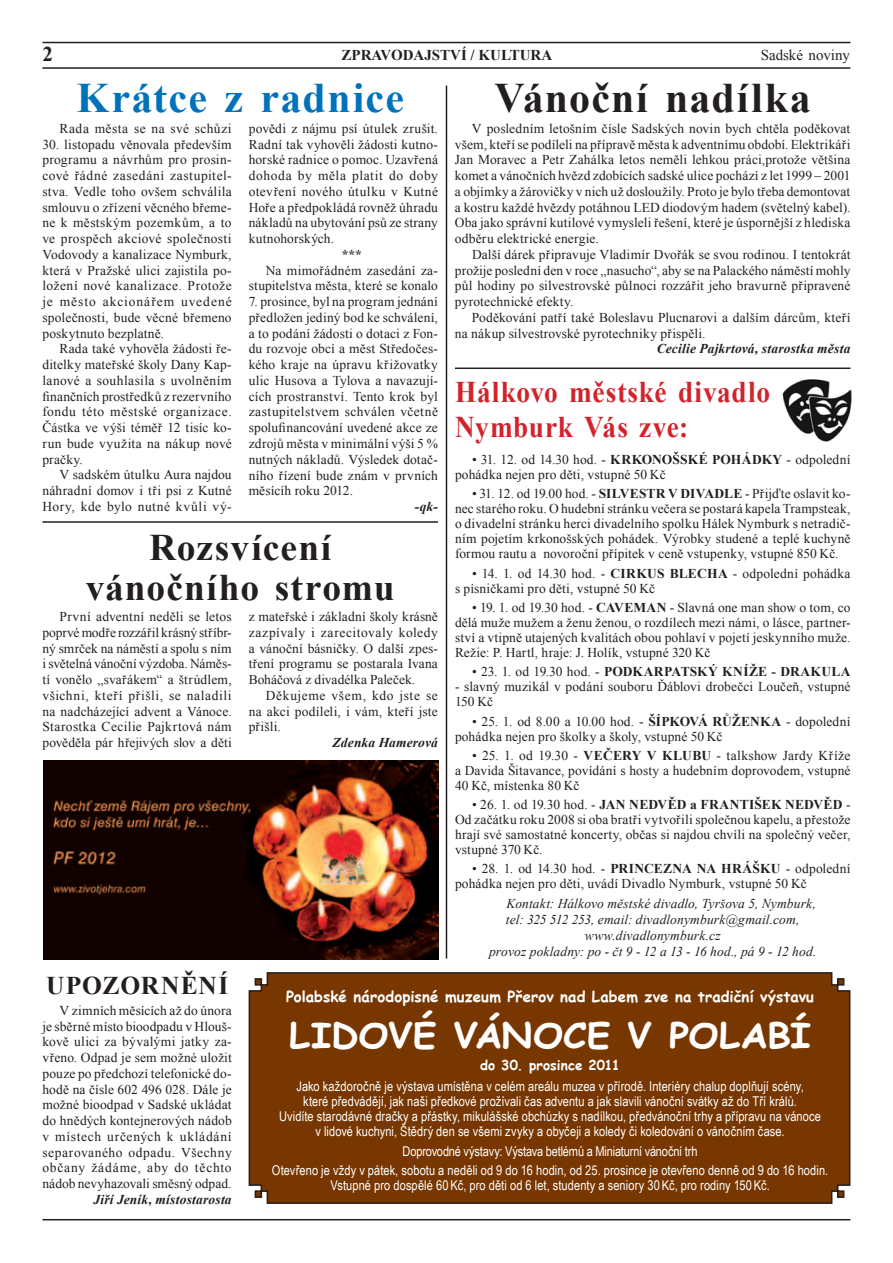
<style>
.page{position:relative;width:893px;height:1263px;background:#fff}
.page>*{position:absolute;margin:0;border:0;box-sizing:border-box;transform-origin:0 0}
.t1{font:700 42px "Times New Roman";letter-spacing:.03em;color:#0072bc}
.t2{font:700 42px "Times New Roman";letter-spacing:.03em;color:#231f20}
.t3{font:700 37.5px/40.5px "Times New Roman";letter-spacing:.03em;color:#231f20;text-align:center}
.t4{font:700 34.5px "Comic Sans MS";letter-spacing:-.005em;color:#fff;scale:1.1 1}
.t5{font:700 30px/34.5px "Times New Roman";letter-spacing:.03em;color:#d1232a;scale:.91 1}
.t6{font:700 25.5px "Times New Roman";letter-spacing:.04em;color:#231f20}
.t7{font:700 21px "Times New Roman";color:#231f20}
.t8{font:700 15px "Comic Sans MS";letter-spacing:.005em;color:#fff}
.t9{font:700 15px "Times New Roman";color:#231f20}
.t10{font:15px "Times New Roman";letter-spacing:-.005em;color:#231f20}
.t11{font:13.5px/15.8px "Times New Roman";letter-spacing:.01em;color:#231f20;text-align:justify}
.t12{font:13.5px/15px "Arial Narrow";letter-spacing:.005em;color:#fff;text-align:center}
.t13{font:italic 13.5px "Times New Roman";letter-spacing:.01em;color:#231f20}
.t14{font:italic 700 13.5px "Times New Roman";letter-spacing:.015em;color:#231f20}
.t15{font:700 13.5px "Times New Roman";letter-spacing:.025em;color:#231f20}
.t16{font:13.5px "Times New Roman";letter-spacing:.035em;color:#231f20}
.t17{font:700 13.5px "Comic Sans MS";letter-spacing:.01em;color:#fff}
.s1{font-weight:700}
.s2{font-weight:400}
</style>
<div class="page">
<hr style="left:42px;top:42px;width:808px;height:1px;background:#231f20">
<hr style="left:42px;top:67px;width:808px;height:2px;background:#231f20">
<hr style="left:43px;top:1219px;width:807px;height:1px;background:#231f20">
<div style="left:248px;top:972px;width:603px;height:232px;background:#783700"></div>
<img style="left:43px;top:761px;width:396px;height:198px">
<hr style="left:43px;top:521px;width:395px;height:2px;background:#231f20">
<img style="left:782px;top:379px;width:70px;height:63px">
<hr style="left:455px;top:367px;width:395px;height:2px;background:#231f20">
<hr style="left:446px;top:86px;width:1px;height:873px;background:#231f20">
<p class="t9" style="left:342px;top:45px;width:212px">ZPRAVODAJSTVÍ / KULTURA</p>
<h3 class="t7" style="left:42px;top:40px;width:12px">2</h3>
<p class="t10" style="left:761px;top:45px;width:91px">Sadské noviny</p>
<h1 class="t1" style="left:76px;top:69px;width:329px">Krátce z radnice</h1>
<p class="t16" style="left:59px;top:119px;width:174px">Rada města se na své schůzi</p>
<p class="t11" style="left:42px;top:136px;width:191px">30. listopadu věnovala především programu a návrhům pro prosin&shy;cové řádné zasedání zastupitel&shy;stva. Vedle toho ovšem schválila smlouvu o zřízení věcného břeme&shy;ne k městským pozemkům, a to ve prospěch akciové společnosti Vodovody a kanalizace Nymburk, která v Pražské ulici zajistila po&shy;ložení nové kanalizace. Protože je město akcionářem uvedené společnosti, bude věcné břemeno poskytnuto bezplatně.</p>
<p class="t11" style="left:42px;top:341px;width:191px;text-indent:17px">Rada také vyhověla žádosti ře&shy;ditelky mateřské školy Dany Kap&shy;lanové a souhlasila s uvolněním finančních prostředků z rezervního fondu této městské organizace.<br>Částka ve výši téměř 12 tisíc ko&shy;run bude využita na nákup nové pračky.</p>
<p class="t11" style="left:42px;top:467px;width:191px;text-indent:17px">V sadském útulku Aura najdou náhradní domov i tři psi z Kutné Hory, kde bylo nutné kvůli vý-</p>
<p class="t11" style="left:249px;top:120px;width:191px">povědi z nájmu psí útulek zrušit.<br>Radní tak vyhověli žádosti kutno&shy;horské radnice o pomoc. Uzavřená dohoda by měla platit do doby otevření nového útulku v Kutné Hoře a předpokládá rovněž úhradu nákladů na ubytování psů ze strany kutnohorských.</p>
<p class="t15" style="left:342px;top:245px;width:22px">***</p>
<p class="t11" style="left:249px;top:262px;width:191px;text-align:right">Na mimořádném zasedání za&shy;stupitelstva města, které se konalo</p>
<p class="t11" style="left:249px;top:294px;width:191px">7. prosince, byl na program jednání předložen jediný bod ke schválení, a to podání žádosti o dotaci z Fon&shy;du rozvoje obcí a měst Středočes&shy;kého kraje na úpravu křižovatky ulic Husova a Tylova a navazují&shy;cích prostranství. Tento krok byl zastupitelstvem schválen včetně spolufinancování uvedené akce ze zdrojů města v minimální výši 5 % nutných nákladů. Výsledek dotač&shy;ního řízení bude znám v prvních měsícíh roku 2012.</p>
<p class="t14" style="left:415px;top:497px;width:25px">-qk-</p>
<h2 class="t3" style="left:86px;top:526px;width:310px">Rozsvícení vánočního stromu</h2>
<p class="t11" style="left:43px;top:608px;width:191px;text-indent:17px">První adventní neděli se letos poprvé modře rozzářil krásný stříbr&shy;ný smrček na náměstí a spolu s ním i světelná vánoční výzdoba. Náměs&shy;tí vonělo „svařákem“ a štrúdlem, všichni, kteří přišli, se naladili na nadcházející advent a Vánoce.<br>Starostka Cecilie Pajkrtová nám pověděla pár hřejivých slov a děti</p>
<p class="t11" style="left:249px;top:608px;width:191px">z mateřské i základní školy krásně zazpívaly i zarecitovaly koledy a vánoční básničky. O další zpes&shy;tření programu se postarala Ivana Boháčová z divadélka Paleček.</p>
<p class="t11" style="left:249px;top:687px;width:191px;text-indent:17px">Děkujeme všem, kdo jste se na akci podíleli, i vám, kteří jste přišli.</p>
<p class="t14" style="left:333px;top:733px;width:107px">Zdenka Hamerová</p>
<h1 class="t2" style="left:495px;top:69px;width:318px">Vánoční nadílka</h1>
<p class="t11" style="left:455px;top:120px;width:397px;text-indent:17px">V posledním letošním čísle Sadských novin bych chtěla poděkovat všem, kteří se podíleli na přípravě města k adventnímu období. Elektrikáři Jan Moravec a Petr Zahálka letos neměli lehkou práci,protože většina komet a vánočních hvězd zdobících sadské ulice pochází z let 1999 – 2001 a objímky a žárovičky v nich už dosloužily. Proto je bylo třeba demontovat a kostru každé hvězdy potáhnou LED diodovým hadem (světelný kabel).<br>Oba jako správní kutilové vymysleli řešení, které je úspornější z hlediska odběru elektrické energie.</p>
<p class="t11" style="left:455px;top:246px;width:397px;text-indent:17px">Další dárek připravuje Vladimír Dvořák se svou rodinou. I tentokrát prožije poslední den v roce „nasucho“, aby se na Palackého náměstí mohly půl hodiny po silvestrovské půlnoci rozzářit jeho bravurně připravené pyrotechnické efekty.</p>
<p class="t11" style="left:455px;top:309px;width:397px;text-indent:17px">Poděkování patří také Boleslavu Plucnarovi a dalším dárcům, kteří na nákup silvestrovské pyrotechniky přispěli.</p>
<p class="t14" style="left:657px;top:339px;width:195px">Cecilie Pajkrtová, starostka města</p>
<h3 class="t5" style="left:455px;top:374px;width:348px">Hálkovo městské divadlo<br>Nymburk Vás zve:</h3>
<p class="t11" style="left:455px;top:452px;width:397px;line-height:15px;text-indent:17px">• 31. 12. od 14.30 hod. - <span class="s1">KRKONOŠSKÉ POHÁDKY</span> - odpolední pohádka nejen pro děti, vstupné 50 Kč</p>
<p class="t11" style="left:455px;top:486px;width:397px;line-height:15px;text-indent:17px">• 31. 12. od 19.00 hod. - <span class="s1">SILVESTR V DIVADLE</span> - Přijďte oslavit ko&shy;nec starého roku. O hudební stránku večera se postará kapela Trampsteak, o divadelní stránku herci divadelního spolku Hálek Nymburk s netradič&shy;ním pojetím krkonošských pohádek. Výrobky studené a teplé kuchyně formou rautu a novoroční přípitek v ceně vstupenky, vstupné 850 Kč.</p>
<p class="t11" style="left:455px;top:565px;width:397px;line-height:15px;text-indent:17px">• 14. 1. od 14.30 hod. - <span class="s1">CIRKUS BLECHA</span> - odpolední pohádka s písničkami pro děti, vstupné 50 Kč</p>
<p class="t11" style="left:455px;top:600px;width:397px;line-height:15px;text-indent:17px">• 19. 1. od 19.30 hod. - <span class="s1">CAVEMAN</span> - Slavná one man show o tom, co dělá muže mužem a ženu ženou, o rozdílech mezi námi, o lásce, partner&shy;ství a vtipně utajených kvalitách obou pohlaví v pojetí jeskynního muže.<br>Režie: P. Hartl, hraje: J. Holík, vstupné 320 Kč</p>
<p class="t15" style="left:472px;top:662px;width:380px"><span class="s2">• 23. 1. od 19.30 hod. -</span> PODKARPATSKÝ KNÍŽE - DRAKULA</p>
<p class="t11" style="left:455px;top:679px;width:397px;line-height:15px">- slavný muzikál v podání souboru Ďáblovi drobečci Loučeň, vstupné<br>150 Kč</p>
<p class="t11" style="left:455px;top:713px;width:397px;line-height:15px;text-indent:17px">• 25. 1. od 8.00 a 10.00 hod. - <span class="s1">ŠÍPKOVÁ RŮŽENKA</span> - dopolední pohádka nejen pro školky a školy, vstupné 50 Kč</p>
<p class="t11" style="left:455px;top:747px;width:397px;line-height:15px;text-indent:17px">• 25. 1. od 19.30 - <span class="s1">VEČERY V KLUBU</span> - talkshow Jardy Kříže a Davida Šitavance, povídání s hosty a hudebním doprovodem, vstupné 40 Kč, místenka 80 Kč</p>
<p class="t11" style="left:455px;top:797px;width:397px;line-height:15px;text-indent:17px">• 26. 1. od 19.30 hod. - <span class="s1">JAN NEDVĚD a FRANTIŠEK NEDVĚD</span> - Od začátku roku 2008 si oba bratři vytvořili společnou kapelu, a přestože hrají své samostatné koncerty, občas si najdou chvíli na společný večer, vstupné 370 Kč.</p>
<p class="t11" style="left:455px;top:861px;width:397px;line-height:15px;text-indent:17px">• 28. 1. od 14.30 hod. - <span class="s1">PRINCEZNA NA HRÁŠKU</span> - odpolední pohádka nejen pro děti, uvádí Divadlo Nymburk, vstupné 50 Kč</p>
<p class="t13" style="left:506px;top:894px;width:311px">Kontakt: Hálkovo městské divadlo, Tyršova 5, Nymburk,</p>
<p class="t13" style="left:506px;top:910px;width:295px">tel: 325 512 253, email: divadlonymburk@gmail.com,</p>
<p class="t13" style="left:585px;top:926px;width:137px">www.divadlonymburk.cz</p>
<p class="t13" style="left:489px;top:942px;width:329px">provoz pokladny: po - čt 9 - 12 a 13 - 16 hod., pá 9 - 12 hod.</p>
<h3 class="t6" style="left:46px;top:968px;width:184px">UPOZORNĚNÍ</h3>
<p class="t11" style="left:43px;top:1002px;width:191px;text-indent:17px">V zimních měsících až do února je sběrné místo bioodpadu v Hlouš&shy;kově ulici za bývalými jatky za&shy;vřeno. Odpad je sem možné uložit pouze po předchozí telefonické do&shy;hodě na čísle 602 496 028. Dále je možné bioodpad v Sadské ukládat do hnědých kontejnerových nádob v místech určených k ukládání separovaného odpadu. Všechny občany žádáme, aby do těchto nádob nevyhazovali směsný odpad.</p>
<p class="t14" style="left:94px;top:1190px;width:140px">Jiří Jeník, místostarosta</p>
<p class="t8" style="left:286px;top:985px;width:529px">Polabské národopisné muzeum Přerov nad Labem zve na tradiční výstavu</p>
<h3 class="t4" style="left:289px;top:1010px;width:476px">LIDOVÉ VÁNOCE V POLABÍ</h3>
<p class="t17" style="left:480px;top:1055px;width:141px">do 30. prosince 2011</p>
<p class="t12" style="left:279px;top:1078px;width:544px">Jako každoročně je výstava umístěna v celém areálu muzea v přírodě. Interiéry chalup doplňují scény,<br>které předvádějí, jak naši předkové prožívali čas adventu a jak slavili vánoční svátky až do Tří králů.<br>Uvidíte starodávné dračky a přástky, mikulášské obchůzky s nadílkou, předvánoční trhy a přípravu na vánoce v lidové kuchyni, Štědrý den se všemi zvyky a obyčeji a koledy či koledování o vánočním čase.</p>
<p class="t12" style="left:272px;top:1141px;width:558px;line-height:19.2px">Doprovodné výstavy: Výstava betlémů a Miniaturní vánoční trh<br>Otevřeno je vždy v pátek, sobotu a neděli od 9 do 16 hodin, od 25. prosince je otevřeno denně od 9 do 16 hodin.</p>
<p class="t12" style="left:330px;top:1177px;width:441px">Vstupné pro dospělé 60Kč, pro děti od 6 let, studenty a seniory 30Kč, pro rodiny 150Kč.</p>
</div>
